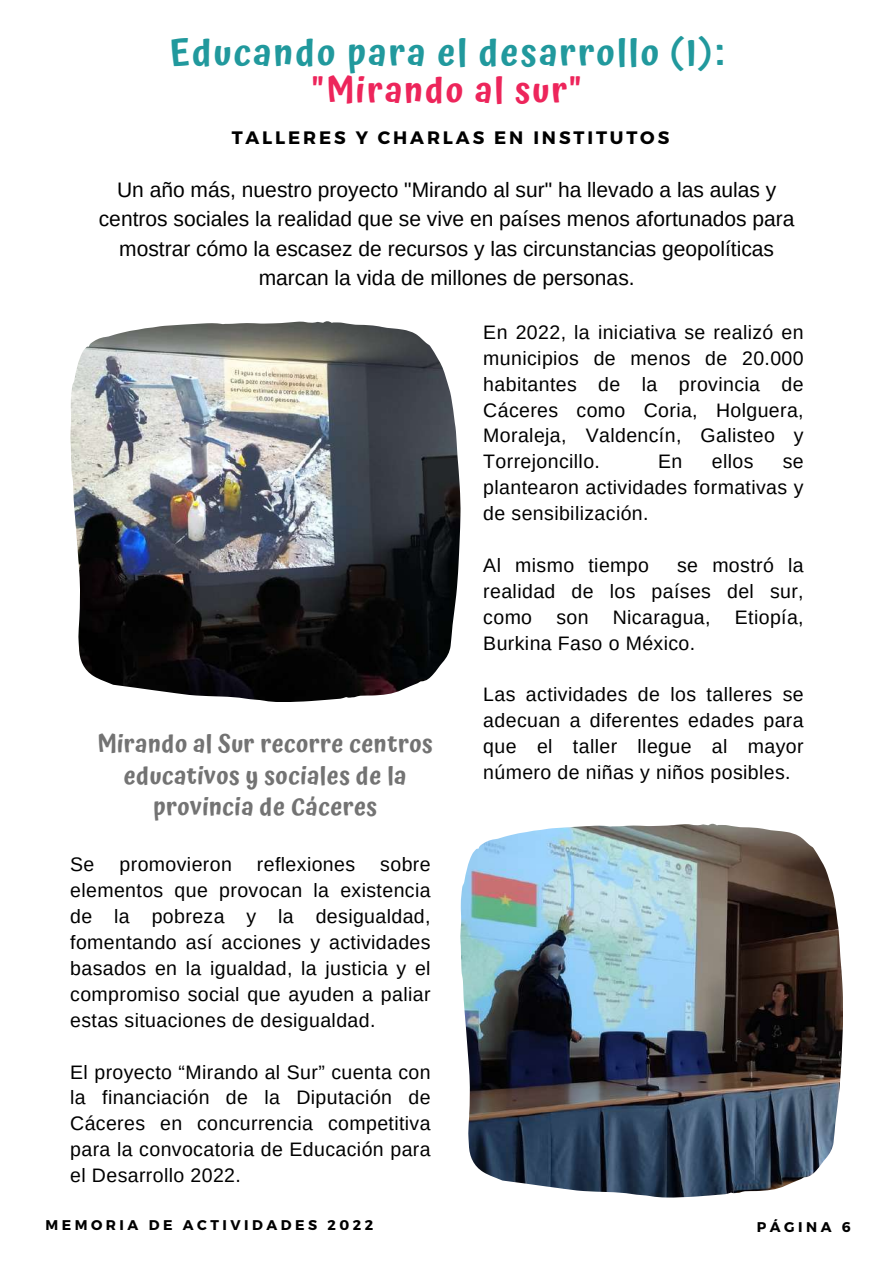
<style>
.page{position:relative;width:893px;height:1264px;background:#fff}
.page>*{position:absolute;margin:0;border:0;box-sizing:border-box;transform-origin:0 0}
.t1{font:600 36px "Atma";letter-spacing:.06em;color:#21999d}
.t2{font:600 34.5px "Atma";letter-spacing:.06em;color:#ed255b}
.t3{font:600 24px/31.5px "Atma";letter-spacing:.02em;color:#737373;text-align:center}
.t4{font:21px/29.2px "Arimo";color:#000;text-align:center}
.t5{font:19.5px/25.8px "Arimo";letter-spacing:.02em;color:#000;text-align:justify}
.t6{font:700 18px "Montserrat";letter-spacing:.16em;color:#000}
.t7{font:700 14.1px "Montserrat";letter-spacing:.25em;color:#000}
</style>
<div class="page">
<img style="left:70px;top:321px;width:390px;height:380px">
<img style="left:460px;top:823px;width:382px;height:374px">
<h1 class="t1" style="left:169px;top:31px;width:556px">Educando para el desarrollo (I):</h1>
<h2 class="t2" style="left:312px;top:70px;width:271px">"Mirando al sur"</h2>
<p class="t6" style="left:232px;top:126px;width:439px">TALLERES Y CHARLAS EN INSTITUTOS</p>
<p class="t4" style="left:99px;top:175px;width:697px">Un año más, nuestro proyecto "Mirando al sur" ha llevado a las aulas y centros sociales la realidad que se vive en países menos afortunados para mostrar cómo la escasez de recursos y las circunstancias geopolíticas marcan la vida de millones de personas.</p>
<p class="t3" style="left:97px;top:728px;width:337px">Mirando al Sur recorre centros educativos y sociales de la provincia de Cáceres</p>
<p class="t5" style="left:70px;top:851px;width:362px;text-indent:310px">sobre elementos que provocan la existencia de la pobreza y la desigualdad, fomentando así acciones y actividades basados en la igualdad, la justicia y el compromiso social que ayuden a paliar estas situaciones de desigualdad.</p>
<p class="t5" style="left:70px;top:1058px;width:362px">El proyecto “Mirando al Sur” cuenta con la financiación de la Diputación de Cáceres en concurrencia competitiva para la convocatoria de Educación para el Desarrollo 2022.</p>
<p class="t5" style="left:70px;top:851px;width:26px">Se</p>
<p class="t5" style="left:119px;top:851px;width:114px">promovieron</p>
<p class="t5" style="left:257px;top:851px;width:100px">reflexiones</p>
<p class="t5" style="left:483px;top:319px;width:322px">En 2022, la iniciativa se realizó en municipios de menos de 20.000 habitantes de la provincia de Cáceres como Coria, Holguera, Moraleja, Valdencín, Galisteo y Torrejoncillo.</p>
<p class="t5" style="left:658px;top:448px;width:26px">En</p>
<p class="t5" style="left:711px;top:448px;width:43px">ellos</p>
<p class="t5" style="left:483px;top:448px;width:322px;text-indent:299px">se plantearon actividades formativas y de sensibilización.</p>
<p class="t5" style="left:483px;top:552px;width:167px">Al mismo tiempo</p>
<p class="t5" style="left:483px;top:552px;width:322px;text-indent:194px">se mostró la realidad de los países del sur, como son Nicaragua, Etiopía, Burkina Faso o México.</p>
<p class="t5" style="left:483px;top:681px;width:322px">Las actividades de los talleres se adecuan a diferentes edades para que el taller llegue al mayor número de niñas y niños posibles.</p>
<p class="t7" style="left:45px;top:1215px;width:329px">MEMORIA DE ACTIVIDADES 2022</p>
<p class="t7" style="left:756px;top:1217px;width:95px">PÁGINA 6</p>
</div>
